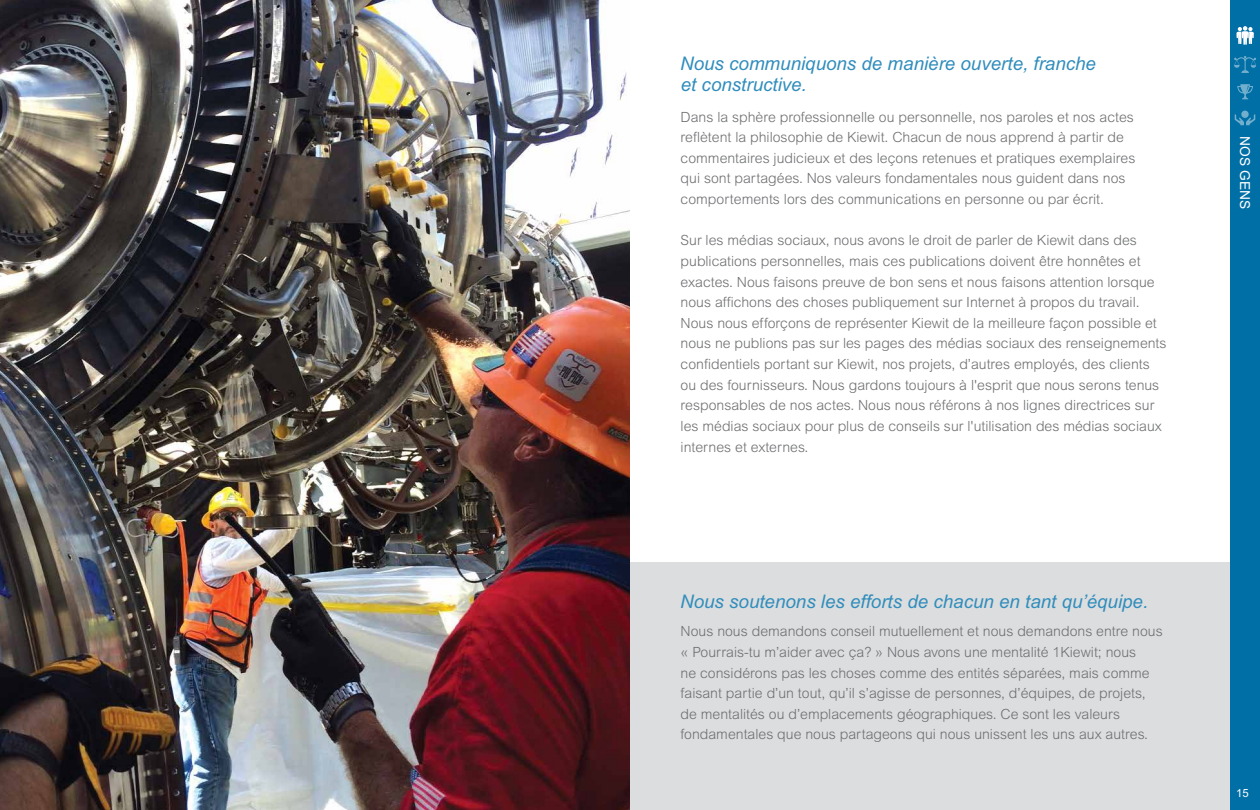
<style>
.page{position:relative;width:1260px;height:810px;background:#fff}
.page>*{position:absolute;margin:0;border:0;box-sizing:border-box;transform-origin:0 0}
.t1{font:italic 18.75px/21.2px "Arial MT Std";color:#308dbc}
.t2{font:300 14px/20.6px "Arial MT Std";color:#6d6e71}
.t3{font:13.75px "Arial MT Std";color:#fff}
.t4{font:11.25px "Arial MT Std";color:#fff}
</style>
<div class="page">
<div style="left:1230px;top:0;width:30px;height:810px;background:#006fa6"></div>
<svg style="left:1234px;top:56px;width:22px;height:17px"></svg>
<svg style="left:1235px;top:114px;width:20px;height:11px"></svg>
<svg style="left:1241px;top:111px;width:8px;height:7px"></svg>
<svg style="left:1237px;top:84px;width:16px;height:15px"></svg>
<svg style="left:1236px;top:26px;width:18px;height:19px"></svg>
<div style="left:630px;top:562px;width:600px;height:248px;background:#dcddde"></div>
<img style="left:0;top:0;width:630px;height:810px">
<h1 class="t1" style="left:680px;top:52px;width:417px">Nous communiquons de manière ouverte, franche et constructive.</h1>
<p class="t2" style="left:681px;top:106px;width:456px">Dans la sphère professionnelle ou personnelle, nos paroles et nos actes reflètent la philosophie de Kiewit. Chacun de nous apprend à partir de commentaires judicieux et des leçons retenues et pratiques exemplaires qui sont partagées. Nos valeurs fondamentales nous guident dans nos comportements lors des communications en personne ou par écrit.</p>
<p class="t2" style="left:681px;top:230px;width:487px">Sur les médias sociaux, nous avons le droit de parler de Kiewit dans des publications personnelles, mais ces publications doivent être honnêtes et exactes. Nous faisons preuve de bon sens et nous faisons attention lorsque nous affichons des choses publiquement sur Internet à propos du travail.<br>Nous nous efforçons de représenter Kiewit de la meilleure façon possible et nous ne publions pas sur les pages des médias sociaux des renseignements confidentiels portant sur Kiewit, nos projets, d’autres employés, des clients ou des fournisseurs. Nous gardons toujours à l'esprit que nous serons tenus responsables de nos actes. Nous nous référons à nos lignes directrices sur les médias sociaux pour plus de conseils sur l'utilisation des médias sociaux internes et externes.</p>
<h1 class="t1" style="left:680px;top:590px;width:469px">Nous soutenons les efforts de chacun en tant qu’équipe.</h1>
<p class="t2" style="left:681px;top:621px;width:484px">Nous nous demandons conseil mutuellement et nous demandons entre nous « Pourrais-tu m’aider avec ça? » Nous avons une mentalité 1Kiewit; nous<br>ne considérons pas les choses comme des entités séparées, mais comme faisant partie d’un tout, qu’il s’agisse de personnes, d’équipes, de projets, de mentalités ou d’emplacements géographiques. Ce sont les valeurs fondamentales que nous partageons qui nous unissent les uns aux autres.</p>
<p class="t3" style="left:1253px;top:136px;width:74px;rotate:90deg">NOS GENS</p>
<p class="t4" style="left:1236px;top:786px;width:14px">15</p>
</div>
